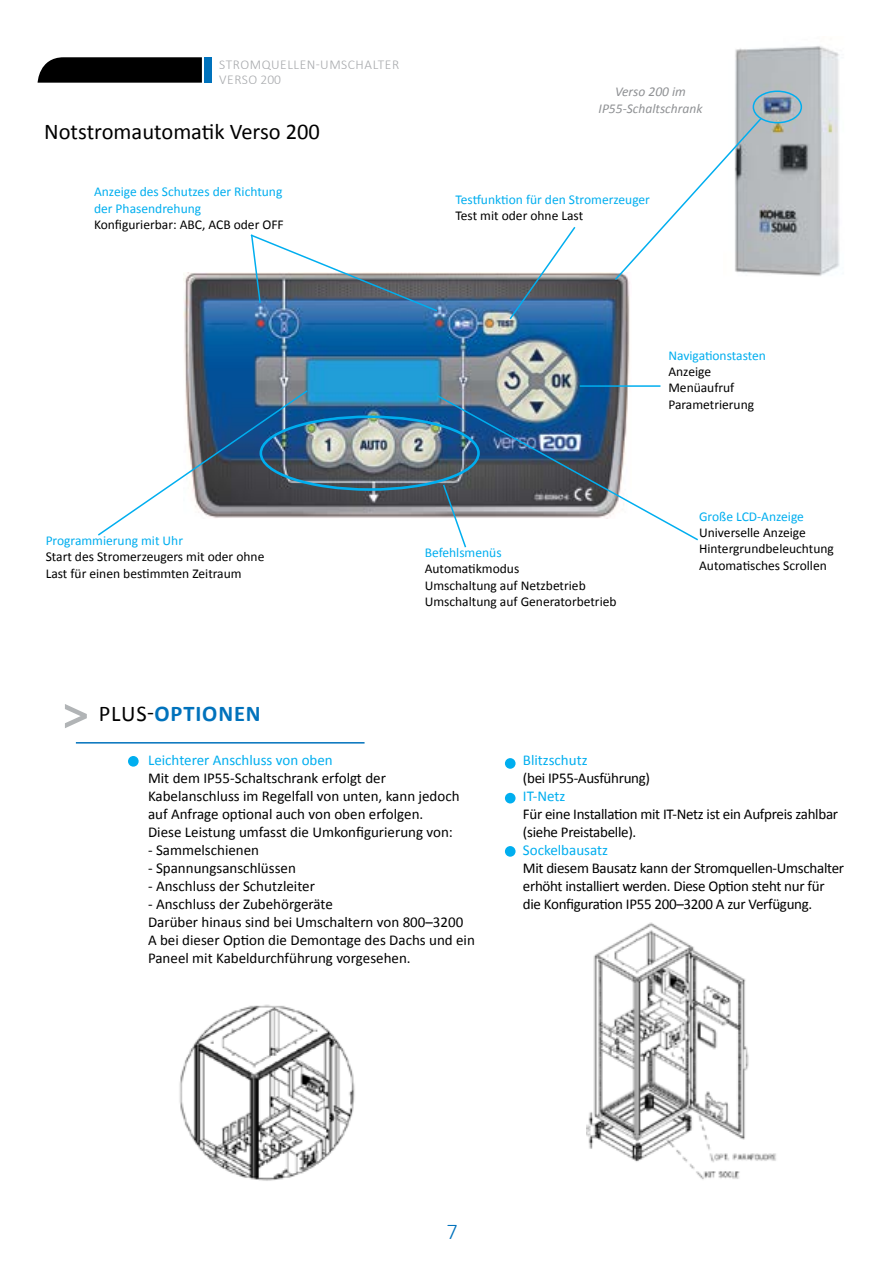
<style>
.page{position:relative;width:893px;height:1263px;background:#fff}
.page>*{position:absolute;margin:0;border:0;box-sizing:border-box;transform-origin:0 0}
.t1{font:22.5px "Calibri";color:#000}
.t2{font:700 22.5px "Calibri";letter-spacing:.04em;color:#0072bc}
.t3{font:300 22.5px "Calibri";color:#0072bc}
.t4{font:15px/18px "Calibri";color:#000}
.t5{font:15px/18px "Calibri";letter-spacing:-.02em;color:#000}
.t6{font:15px "Calibri";color:#00aeef}
.t7{font:13.5px/16.2px "Calibri";color:#000}
.t8{font:13.5px/16.2px "Calibri";color:#00aeef}
.t9{font:300 13.5px/15px "Calibri";letter-spacing:.04em;color:#a7a9ac}
.t10{font:italic 13.5px/16.2px "Calibri";color:#8f9194;text-align:center}
.s1{font-weight:400;color:#000}
</style>
<div class="page">
<img style="left:183px;top:272px;width:447px;height:246px">
<img style="left:735px;top:46px;width:105px;height:230px">
<svg style="left:38px;top:57px;width:164px;height:26px;background:#0e0e0e"></svg>
<div style="left:204px;top:57px;width:8px;height:26px;background:#0072bc"></div>
<svg style="left:65px;top:704px;width:22px;height:24px"></svg>
<hr style="left:76px;top:742px;width:289px;height:1px;background:#0072bc">
<div style="left:128px;top:756px;width:11px;height:11px;background:#00aeef;border-radius:50%"></div>
<div style="left:505px;top:758px;width:11px;height:11px;background:#00aeef;border-radius:50%"></div>
<img style="left:587px;top:922px;width:189px;height:258px">
<img style="left:179px;top:1004px;width:176px;height:177px">
<div style="left:505px;top:793px;width:11px;height:10px;background:#00aeef;border-radius:50%"></div>
<svg style="left:508px;top:227px;width:69px;height:94px"></svg>
<hr style="left:580px;top:385px;width:80px;height:2px;background:#00aeef">
<div style="left:260px;top:415px;width:220px;height:76px;border:3px solid #00aeef;border-radius:50%"></div>
<svg style="left:249px;top:234px;width:190px;height:79px"></svg>
<div style="left:753px;top:91px;width:49px;height:32px;border:2px solid #00aeef;border-radius:50%"></div>
<svg style="left:613px;top:116px;width:150px;height:166px"></svg>
<svg style="left:98px;top:389px;width:211px;height:147px"></svg>
<img style="left:436px;top:394px;width:262px;height:154px">
<div style="left:505px;top:846px;width:11px;height:11px;background:#00aeef;border-radius:50%"></div>
<p class="t9" style="left:219px;top:57px;width:182px">STROMQUELLEN-UMSCHALTER<br>VERSO</p>
<p class="t9" style="left:261px;top:72px;width:22px">200</p>
<h1 class="t1" style="left:44px;top:117px;width:277px">Notstromautomatik Verso 200</h1>
<p class="t8" style="left:94px;top:184px;width:190px">Anzeige des Schutzes der Richtung der Phasendrehung</p>
<p class="t7" style="left:94px;top:216px;width:191px">Konfigurierbar: ABC, ACB oder OFF</p>
<p class="t10" style="left:599px;top:83px;width:105px">Verso 200 im<br>IP55-Schaltschrank</p>
<p class="t8" style="left:455px;top:191px;width:196px">Testfunktion für den Stromerzeuger</p>
<p class="t7" style="left:455px;top:208px;width:129px">Test mit oder ohne Last</p>
<p class="t8" style="left:668px;top:347px;width:99px">Navigationstasten</p>
<p class="t7" style="left:668px;top:364px;width:87px">Anzeige<br>Menüaufruf<br>Parametrierung</p>
<p class="t8" style="left:46px;top:533px;width:139px">Programmierung mit Uhr</p>
<p class="t7" style="left:46px;top:549px;width:220px">Start des Stromerzeugers mit oder ohne<br>Last für einen bestimmten Zeitraum</p>
<p class="t8" style="left:425px;top:545px;width:78px">Befehlsmenüs</p>
<p class="t7" style="left:425px;top:561px;width:193px">Automatikmodus<br>Umschaltung auf Netzbetrieb<br>Umschaltung auf Generatorbetrieb</p>
<h1 class="t2" style="left:99px;top:699px;width:164px"><span class="s1">Plus-</span>OPTIONEN</h1>
<p class="t8" style="left:699px;top:508px;width:106px">Große LCD-Anzeige</p>
<p class="t7" style="left:699px;top:525px;width:136px">Universelle Anzeige<br>Hintergrundbeleuchtung<br>Automatisches Scrollen</p>
<p class="t6" style="left:148px;top:750px;width:186px">Leichterer Anschluss von oben</p>
<p class="t4" style="left:148px;top:769px;width:313px">Mit dem IP55-Schaltschrank erfolgt der Kabelanschluss im Regelfall von unten, kann jedoch auf Anfrage optional auch von oben erfolgen.<br>Diese Leistung umfasst die Umkonfigurierung von:</p>
<p class="t4" style="left:148px;top:841px;width:113px">- Sammelschienen</p>
<p class="t4" style="left:148px;top:859px;width:149px">- Spannungsanschlüssen</p>
<p class="t4" style="left:148px;top:877px;width:168px">- Anschluss der Schutzleiter</p>
<p class="t4" style="left:148px;top:895px;width:328px">- Anschluss der Zubehörgeräte<br>Darüber hinaus sind bei Umschaltern von 800–3200<br>A bei dieser Option die Demontage des Dachs und ein Paneel mit Kabeldurchführung vorgesehen.</p>
<p class="t6" style="left:523px;top:751px;width:66px">Blitzschutz</p>
<p class="t5" style="left:523px;top:769px;width:129px">(bei IP55-Ausführung)</p>
<p class="t6" style="left:523px;top:787px;width:44px">IT-Netz</p>
<p class="t5" style="left:523px;top:805px;width:317px">Für eine Installation mit IT-Netz ist ein Aufpreis zahlbar (siehe Preistabelle).</p>
<p class="t6" style="left:523px;top:841px;width:87px">Sockelbausatz</p>
<p class="t5" style="left:523px;top:859px;width:323px">Mit diesem Bausatz kann der Stromquellen-Umschalter erhöht installiert werden. Diese Option steht nur für die Konfiguration IP55 200–3200 A zur Verfügung.</p>
<h1 class="t3" style="left:446px;top:1217px;width:13px">7</h1>
</div>
